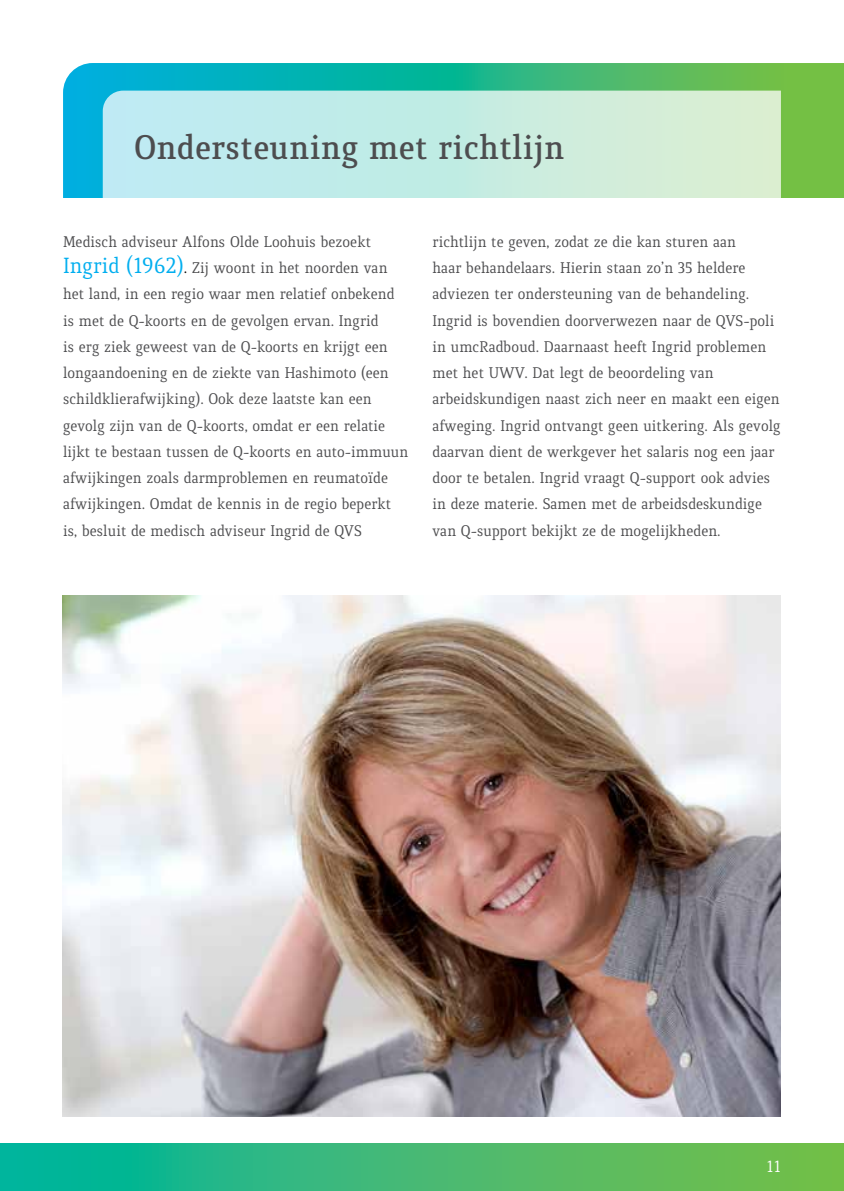
<style>
.page{position:relative;width:844px;height:1191px;background:#fff}
.page>*{position:absolute;margin:0;border:0;box-sizing:border-box;transform-origin:0 0}
.t1{font:600 36.75px "Quiroga Serif Pro";color:#4d4d4f}
.t2{font:17.5px "Quiroga Serif Pro";color:#fff}
.t3{font:16.62px/26.2px "Quiroga Serif Pro";color:#4d4d4f}
.s1{font-size:23.62px;color:#00aeef}
.s2{color:#000}
</style>
<div class="page">
<svg style="left:0;top:1143px;width:843px;height:48px;background:#3fb973"></svg>
<svg style="left:63px;top:63px;width:780px;height:135px;background:#36b88c"></svg>
<svg style="left:103px;top:91px;width:677px;height:107px;background:#c7ece3"></svg>
<img style="left:62px;top:595px;width:718px;height:521px">
<h1 class="t1" style="left:134px;top:124px;width:432px">Ondersteuning met richtlijn</h1>
<p class="t3" style="left:63px;top:228px;width:347px">Medisch adviseur Alfons Olde Loohuis bezoekt <span class="s1">Ingrid (1962)</span><span class="s2">.</span> Zij woont in het noorden van het land, in een regio waar men relatief onbekend is met de Q-koorts en de gevolgen ervan. Ingrid<br>is erg ziek geweest van de Q-koorts en krijgt een longaandoening en de ziekte van Hashimoto (een schildklierafwijking). Ook deze laatste kan een gevolg zijn van de Q-koorts, omdat er een relatie lijkt te bestaan tussen de Q-koorts en auto-immuun afwijkingen zoals darmproblemen en reumatoïde afwijkingen. Omdat de kennis in de regio beperkt is, besluit de medisch adviseur Ingrid de QVS</p>
<p class="t3" style="left:432px;top:228px;width:349px">richtlijn te geven, zodat ze die kan sturen aan<br>haar behandelaars. Hierin staan zo’n 35 heldere adviezen ter ondersteuning van de behandeling.<br>Ingrid is bovendien doorverwezen naar de QVS-poli in umcRadboud. Daarnaast heeft Ingrid problemen met het UWV. Dat legt de beoordeling van arbeidskundigen naast zich neer en maakt een eigen afweging. Ingrid ontvangt geen uitkering. Als gevolg daarvan dient de werkgever het salaris nog een jaar door te betalen. Ingrid vraagt Q-support ook advies in deze materie. Samen met de arbeidsdeskundige van Q-support bekijkt ze de mogelijkheden.</p>
<p class="t2" style="left:766px;top:1155px;width:16px">11</p>
</div>
